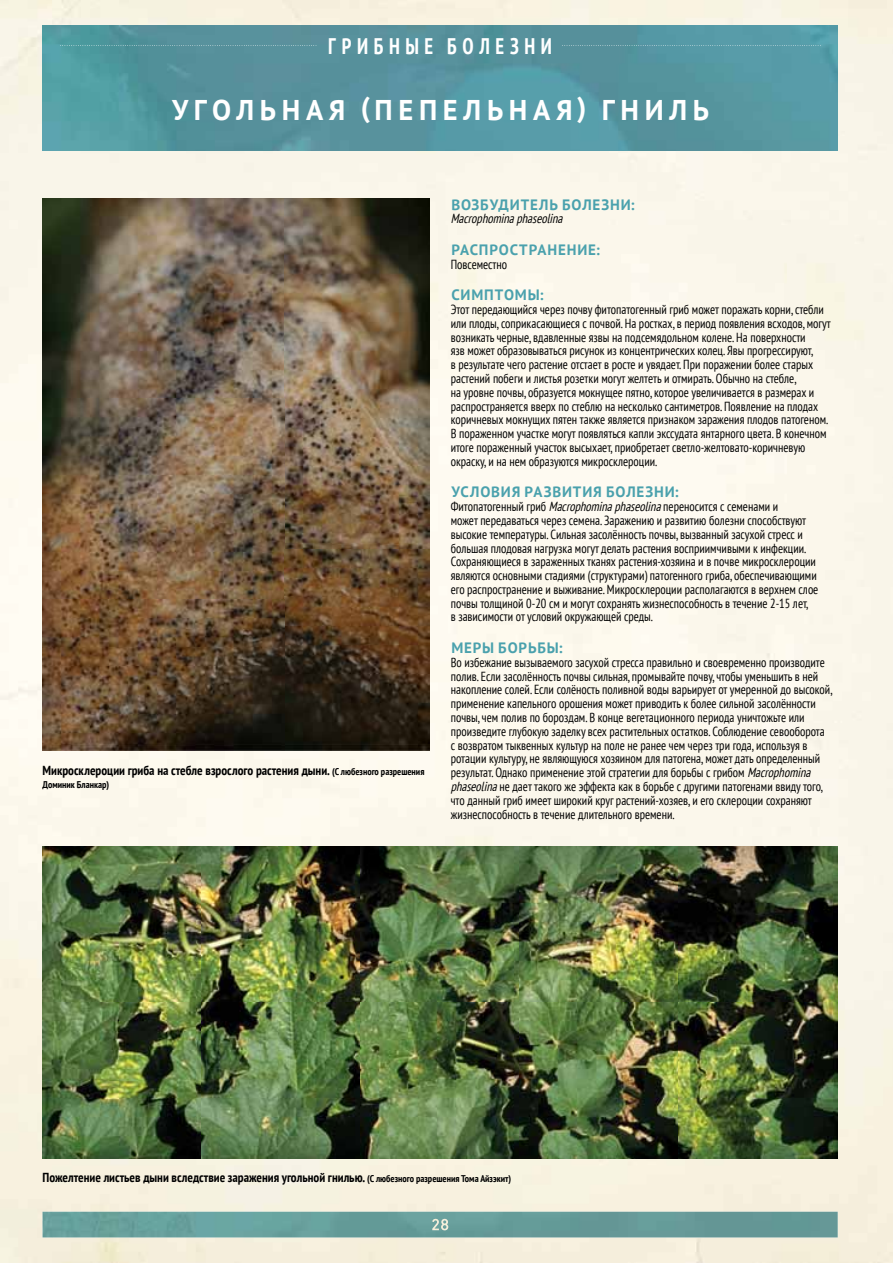
<style>
.page{position:relative;width:893px;height:1263px;background:#fff}
.page>*{position:absolute;margin:0;border:0;box-sizing:border-box;transform-origin:0 0}
.t1{font:700 28.5px "PT Sans";letter-spacing:.2em;color:#fff}
.t2{font:700 condensed 22.5px "PT Sans";letter-spacing:.28em;color:#fff;scale:.9 1}
.t3{font:700 15px "PT Sans";letter-spacing:.055em;color:#4aa1ad}
.t4{font:condensed 13.2px/13.8px "PT Sans";color:#000;scale:.94 1}
.t5{font:italic condensed 13.2px "PT Sans";color:#000;scale:.94 1}
.t6{font:700 condensed 13.05px "PT Sans";color:#000}
.t7{font:700 condensed 9.75px "PT Sans";color:#000}
.s1{font-size:9.75px}
.s2{font-style:italic}
</style>
<div class="page">
<img style="left:0;top:0;width:52px;height:1263px">
<div style="left:52px;top:0;width:841px;height:44px;background:#f8f3e1"></div>
<div style="left:52px;top:135px;width:841px;height:90px;background:#f9f5e9"></div>
<div style="left:52px;top:722px;width:841px;height:135px;background:#fbf7eb"></div>
<div style="left:52px;top:1128px;width:841px;height:135px;background:#f7f1df"></div>
<div style="left:429px;top:225px;width:464px;height:497px;background:#fefaee"></div>
<img style="left:43px;top:1212px;width:795px;height:25px">
<img style="left:432px;top:1219px;width:16px;height:11px">
<img style="left:43px;top:198px;width:386px;height:552px">
<img style="left:43px;top:846px;width:795px;height:312px">
<img style="left:43px;top:26px;width:795px;height:124px">
<svg style="left:60px;top:45px;width:256px;height:1px"></svg>
<svg style="left:562px;top:45px;width:259px;height:1px"></svg>
<p class="t2" style="left:328px;top:31px;width:250px">ГРИБНЫЕ БОЛЕЗНИ</p>
<p class="t1" style="left:172px;top:91px;width:539px">УГОЛЬНАЯ (ПЕПЕЛЬНАЯ) ГНИЛЬ</p>
<p class="t6" style="left:43px;top:762px;width:383px">Микросклероции гриба на стебле взрослого растения дыни. <span class="s1">(С любезного разрешения</span></p>
<p class="t7" style="left:43px;top:778px;width:68px">Доминик Бланкар)</p>
<p class="t3" style="left:451px;top:194px;width:185px">ВОЗБУДИТЕЛЬ БОЛЕЗНИ:</p>
<p class="t5" style="left:451px;top:210px;width:124px">Macrophominaphaseolina</p>
<p class="t3" style="left:451px;top:240px;width:150px">РАСПРОСТРАНЕНИЕ:</p>
<p class="t4" style="left:451px;top:257px;width:62px">Повсеместно</p>
<p class="t3" style="left:451px;top:285px;width:94px">СИМПТОМЫ:</p>
<p class="t4" style="left:451px;top:302px;width:406px">Этот передающийся через почву фитопатогенный гриб может поражать корни, стебли или плоды, соприкасающиеся с почвой. На ростках, в период появления всходов, могут возникать черные, вдавленные язвы на подсемядольном колене. На поверхности<br>язв может образовываться рисунок из концентрических колец. Явы прогрессируют,<br>в результате чего растение отстает в росте и увядает. При поражении более старых растений побеги и листья розетки могут желтеть и отмирать. Обычно на стебле,<br>на уровне почвы, образуется мокнущее пятно, которое увеличивается в размерах и распространяется вверх по стеблю на несколько сантиметров. Появление на плодах коричневых мокнущих пятен также является признаком заражения плодов патогеном.<br>В пораженном участке могут появляться капли экссудата янтарного цвета. В конечном итоге пораженный участок высыхает, приобретает светло-желтовато-коричневую окраску, и на нем образуются микросклероции.</p>
<p class="t3" style="left:451px;top:482px;width:229px">УСЛОВИЯ РАЗВИТИЯ БОЛЕЗНИ:</p>
<p class="t4" style="left:451px;top:499px;width:393px">Фитопатогенный гриб <span class="s2">Macrophominaphaseolina</span>переносится с семенами и<br>может передаваться через семена. Заражению и развитию болезни способствуют высокие температуры. Сильная засолённость почвы, вызванный засухой стресс и большая плодовая нагрузка могут делать растения восприимчивыми к инфекции.<br>Сохраняющиеся в зараженных тканях растения-хозяина и в почве микросклероции являются основными стадиями (структурами) патогенного гриба, обеспечивающими его распространение и выживание. Микросклероции располагаются в верхнем слое почвы толщиной 0-20 см и могут сохранять жизнеспособность в течение 2-15 лет,<br>в зависимости от условий окружающей среды.</p>
<p class="t3" style="left:451px;top:638px;width:113px">МЕРЫ БОРЬБЫ:</p>
<p class="t4" style="left:451px;top:655px;width:408px">Во избежание вызываемого засухой стресса правильно и своевременно производите полив. Если засолённость почвы сильная, промывайте почву, чтобы уменьшить в ней накопление солей. Если солёность поливной воды варьирует от умеренной до высокой, применение капельного орошения может приводить к более сильной засолённости почвы, чем полив по бороздам. В конце вегетационного периода уничтожьте или произведите глубокую заделку всех растительных остатков. Соблюдение севооборота<br>с возвратом тыквенных культур на поле не ранее чем через три года, используя в ротации культуру, не являющуюся хозяином для патогена, может дать определенный результат. Однако применение этой стратегии для борьбы с грибом <span class="s2">Macrophomina phaseolina</span>не дает такого же эффекта как в борьбе с другими патогенами ввиду того, что данный гриб имеет широкий круг растений-хозяев, и его склероции сохраняют жизнеспособность в течение длительного времени.</p>
<p class="t6" style="left:43px;top:1168px;width:470px">Пожелтение листьев дыни вследствие заражения угольной гнилью. <span class="s1">(С любезного разрешения Тома Айзэкит)</span></p>
</div>
